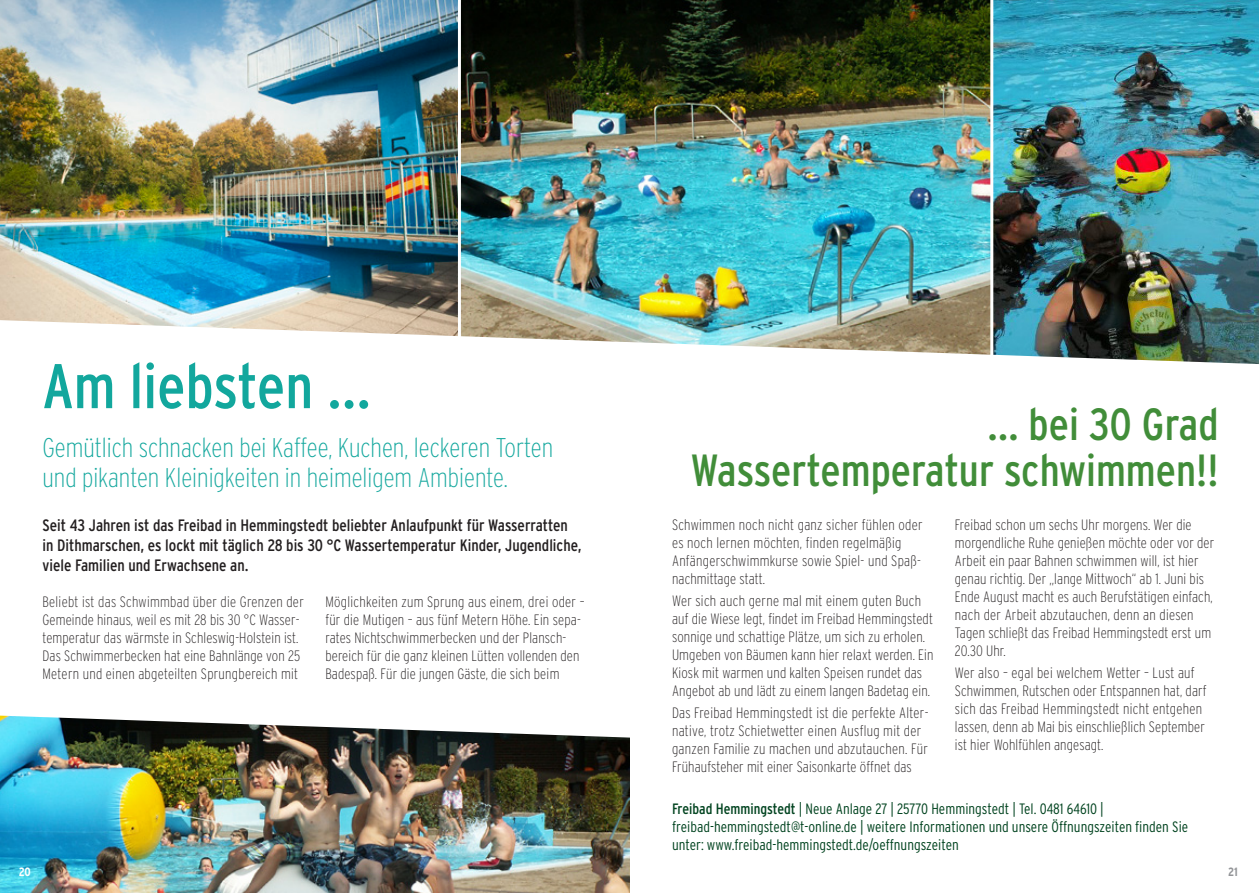
<style>
.page{position:relative;width:1259px;height:893px;background:#fff}
.page>*{position:absolute;margin:0;border:0;box-sizing:border-box;transform-origin:0 0}
.t1{font:condensed 63px "Interstate";color:#12a79d}
.t2{font:condensed 45px/46.5px "Interstate";color:#418d39;text-align:right}
.t3{font:200 condensed 27px/30px "Interstate";color:#12a79d}
.t4{font:condensed 16.5px/19.8px "Interstate";color:#231f20}
.t5{font:200 condensed 15px/18px "Interstate";letter-spacing:.01em;color:#231f20}
.t6{font:300 condensed 15px/18px "Interstate";color:#00431f}
.t7{font:700 condensed 12px "Interstate";color:#fff}
.t8{font:700 condensed 12px "Interstate";color:#939598}
.s1{font-weight:400}
</style>
<div class="page">
<img style="left:0;top:0;width:458px;height:320px">
<img style="left:0;top:759px;width:629px;height:134px">
<img style="left:460px;top:0;width:530px;height:320px">
<img style="left:990px;top:0;width:269px;height:320px">
<svg style="left:0;top:320px;width:1259px;height:439px"></svg>
<div style="left:0;top:525px;width:642px;height:228px;background:#fff;opacity:.75"></div>
<div style="left:0;top:444px;width:643px;height:204px;background:#fff"></div>
<h1 class="t1" style="left:43px;top:348px;width:330px">Am liebsten ...</h1>
<h3 class="t3" style="left:43px;top:432px;width:512px">Gemütlich schnacken bei Kaffee, Kuchen, leckeren Torten und pikanten Kleinigkeiten in heimeligem Ambiente.</h3>
<p class="t4" style="left:43px;top:515px;width:541px">Seit 43 Jahren ist das Freibad in Hemmingstedt beliebter Anlaufpunkt für Wasserratten in Dithmarschen, es lockt mit täglich 28 bis 30 °C Wassertemperatur Kinder, Jugendliche, viele Familien und Erwachsene an.</p>
<p class="t5" style="left:672px;top:515px;width:252px">Schwimmen noch nicht ganz sicher fühlen oder es noch lernen möchten, finden regelmäßig Anfängerschwimmkurse sowie Spiel- und Spaß&shy;nachmittage statt.</p>
<p class="t5" style="left:672px;top:592px;width:263px">Wer sich auch gerne mal mit einem guten Buch auf die Wiese legt, findet im Freibad Hemmingstedt sonnige und schattige Plätze, um sich zu erholen.<br>Umgeben von Bäumen kann hier relaxt werden. Ein Kiosk mit warmen und kalten Speisen rundet das Angebot ab und lädt zu einem langen Badetag ein.</p>
<p class="t5" style="left:672px;top:704px;width:258px">Das Freibad Hemmingstedt ist die perfekte Alter&shy;native, trotz Schietwetter einen Ausflug mit der ganzen Familie zu machen und abzutauchen. Für Frühaufsteher mit einer Saisonkarte öffnet das</p>
<h2 class="t2" style="left:691px;top:400px;width:529px">… bei 30 Grad<br>Wassertemperatur schwimmen!!</h2>
<p class="t5" style="left:955px;top:515px;width:261px">Freibad schon um sechs Uhr morgens. Wer die morgendliche Ruhe genießen möchte oder vor der Arbeit ein paar Bahnen schwimmen will, ist hier genau richtig. Der „lange Mittwoch“ ab 1. Juni bis Ende August macht es auch Berufstätigen einfach, nach der Arbeit abzutauchen, denn an diesen Tagen schließt das Freibad Hemmingstedt erst um 20.30 Uhr.</p>
<p class="t5" style="left:955px;top:664px;width:253px">Wer also – egal bei welchem Wetter – Lust auf Schwimmen, Rutschen oder Entspannen hat, darf sich das Freibad Hemmingstedt nicht entgehen lassen, denn ab Mai bis einschließlich September ist hier Wohlfühlen angesagt.</p>
<p class="t5" style="left:43px;top:593px;width:263px">Beliebt ist das Schwimmbad über die Grenzen der Gemeinde hinaus, weil es mit 28 bis 30 °C Wasser&shy;temperatur das wärmste in Schleswig-Holstein ist.<br>Das Schwimmerbecken hat eine Bahnlänge von 25<br>Metern und einen abgeteilten Sprungbereich mit</p>
<p class="t5" style="left:325px;top:593px;width:261px">Möglichkeiten zum Sprung aus einem, drei oder – für die Mutigen – aus fünf Metern Höhe. Ein sepa&shy;rates Nichtschwimmerbecken und der Plansch&shy;bereich für die ganz kleinen Lütten vollenden den Badespaß. Für die jungen Gäste, die sich beim</p>
<p class="t6" style="left:672px;top:800px;width:518px"><span class="s1">Freibad Hemmingstedt</span> | Neue Anlage 27 | 25770 Hemmingstedt | Tel. 0481 64610 | freibad-hemmingstedt@t-online.de | weitere Informationen und unsere Öffnungszeiten finden Sie unter: www.freibad-hemmingstedt.de/oeffnungszeiten</p>
<p class="t7" style="left:19px;top:865px;width:14px">20</p>
<p class="t8" style="left:1228px;top:865px;width:12px">21</p>
</div>
